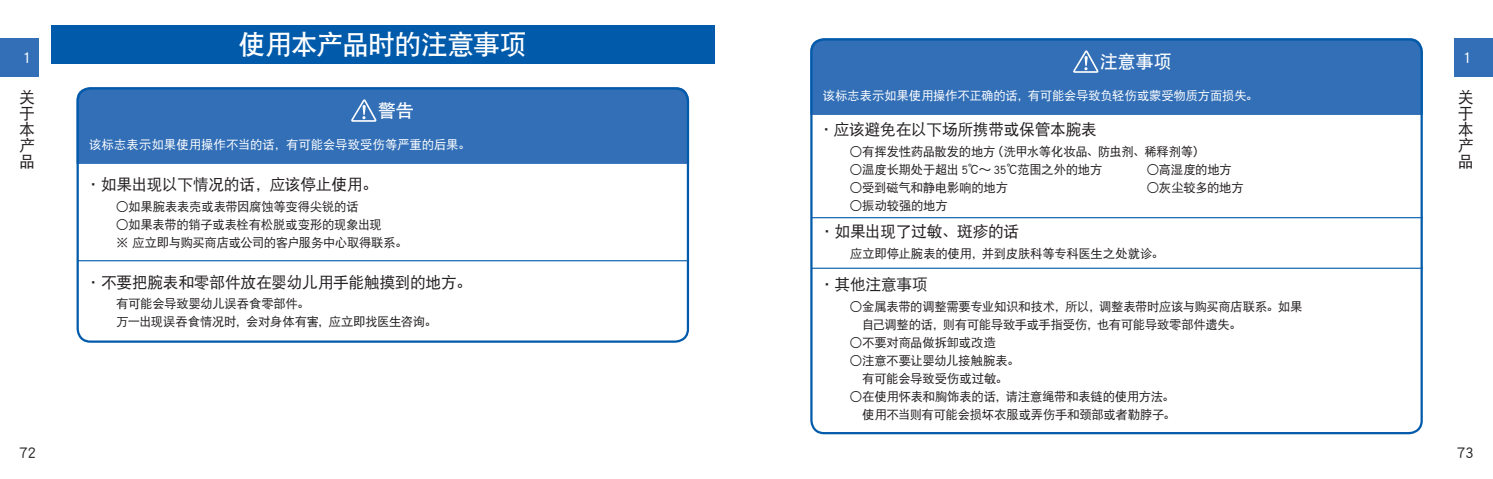
<style>
.page{position:relative;width:1493px;height:479px;background:#fff}
.page>*{position:absolute;margin:0;border:0;box-sizing:border-box;transform-origin:0 0}
.t1{font:27px "DF Hei GB W7";letter-spacing:-.035em;color:#fff}
.t2{font:18px "DF Hei GB W7";color:#fff}
.t3{font:15.97px/16px "DF Hei GB W5";color:#231f20;text-align:justify}
.t4{font:15.75px "DF Hei GB W5";letter-spacing:-.02em;color:#231f20}
.t5{font:14.4px "DF Hei GB W5";color:#fff}
.t6{font:12.38px/18px "DF Hei GB W5";letter-spacing:-.02em;color:#231f20}
.t7{font:12.38px "DF Hei GB W5";letter-spacing:-.01em;color:#fff}
</style>
<div class="page">
<div style="left:0;top:38px;width:38px;height:39px;background:#326fb7"></div>
<div style="left:1454px;top:38px;width:38px;height:39px;background:#326fb7"></div>
<div style="left:51px;top:26px;width:663px;height:38px;background:#015aaa"></div>
<div style="left:77px;top:87px;width:612px;height:77px;background:#326fb7"></div>
<svg style="left:351px;top:99px;width:25px;height:23px"></svg>
<hr style="left:78px;top:260px;width:611px;height:1px;background:#015aaa">
<div style="left:77px;top:87px;width:612px;height:255px;border:2px solid #015aaa;border-radius:13px"></div>
<div style="left:811px;top:38px;width:611px;height:77px;background:#326fb7"></div>
<svg style="left:1073px;top:50px;width:25px;height:23px"></svg>
<hr style="left:811px;top:217px;width:611px;height:1px;background:#015aaa">
<hr style="left:811px;top:267px;width:611px;height:1px;background:#015aaa">
<div style="left:810px;top:38px;width:612px;height:396px;border:2px solid #015aaa;border-radius:13px"></div>
<h1 class="t1" style="left:239px;top:30px;width:290px">使用本产品时的注意事项</h1>
<p class="t5" style="left:19px;top:50px;width:16px">１</p>
<p class="t5" style="left:1459px;top:50px;width:16px">１</p>
<p class="t3" style="left:19px;top:89px;width:17px">关于本产品</p>
<p class="t3" style="left:1457px;top:89px;width:17px">关于本产品</p>
<h2 class="t2" style="left:1099px;top:52px;width:73px">注意事项</h2>
<p class="t7" style="left:823px;top:89px;width:437px">该标志表示如果使用操作不正确的话，有可能会导致负轻伤或蒙受物质方面损失。</p>
<p class="t4" style="left:818px;top:121px;width:280px">· 应该避免在以下场所携带或保管本腕表</p>
<p class="t6" style="left:850px;top:142px;width:356px">○有挥发性药品散发的地方（洗甲水等化妆品、防虫剂、稀释剂等）</p>
<p class="t6" style="left:850px;top:160px;width:254px">○温度长期处于超出 5℃〜 35℃范围之外的地方</p>
<p class="t6" style="left:1147px;top:160px;width:86px">○高湿度的地方</p>
<p class="t6" style="left:850px;top:178px;width:160px">○受到磁气和静电影响的地方</p>
<p class="t6" style="left:1147px;top:178px;width:98px">○灰尘较多的地方</p>
<p class="t6" style="left:850px;top:196px;width:99px">○振动较强的地方</p>
<p class="t4" style="left:819px;top:223px;width:202px">・如果出现了过敏、斑疹的话</p>
<p class="t6" style="left:850px;top:244px;width:315px">应立即停止腕表的使用，并到皮肤科等专科医生之处就诊。</p>
<p class="t4" style="left:819px;top:275px;width:110px">・其他注意事项</p>
<p class="t6" style="left:850px;top:296px;width:454px">○金属表带的调整需要专业知识和技术，所以，调整表带时应该与购买商店联系。如果　自己调整的话，则有可能导致手或手指受伤，也有可能导致零部件遗失。</p>
<p class="t6" style="left:850px;top:332px;width:148px">○不要对商品做拆卸或改造</p>
<p class="t6" style="left:850px;top:350px;width:171px">○注意不要让婴幼儿接触腕表。　有可能会导致受伤或过敏。</p>
<p class="t6" style="left:850px;top:387px;width:327px">○在使用怀表和胸饰表的话，请注意绳带和表链的使用方法。　使用不当则有可能会损坏衣服或弄伤手和颈部或者勒脖子。</p>
<h2 class="t2" style="left:378px;top:101px;width:37px">警告</h2>
<p class="t7" style="left:89px;top:138px;width:383px">该标志表示如果使用操作不当的话，有可能会导致受伤等严重的后果。</p>
<p class="t4" style="left:85px;top:176px;width:294px">・如果出现以下情况的话，应该停止使用。</p>
<p class="t6" style="left:116px;top:197px;width:244px">○如果腕表表壳或表带因腐蚀等变得尖锐的话</p>
<p class="t6" style="left:116px;top:215px;width:293px">○如果表带的销子或表栓有松脱或变形的现象出现<br>※ 应立即与购买商店或公司的客户服务中心取得联系。</p>
<p class="t4" style="left:85px;top:273px;width:388px">・不要把腕表和零部件放在婴幼儿用手能触摸到的地方。</p>
<p class="t6" style="left:116px;top:294px;width:322px">有可能会导致婴幼儿误吞食零部件。<br>万一出现误吞食情况时，会对身体有害，应立即找医生咨询。</p>
<p class="t4" style="left:19px;top:443px;width:19px">72</p>
<p class="t4" style="left:1456px;top:443px;width:19px">73</p>
</div>
